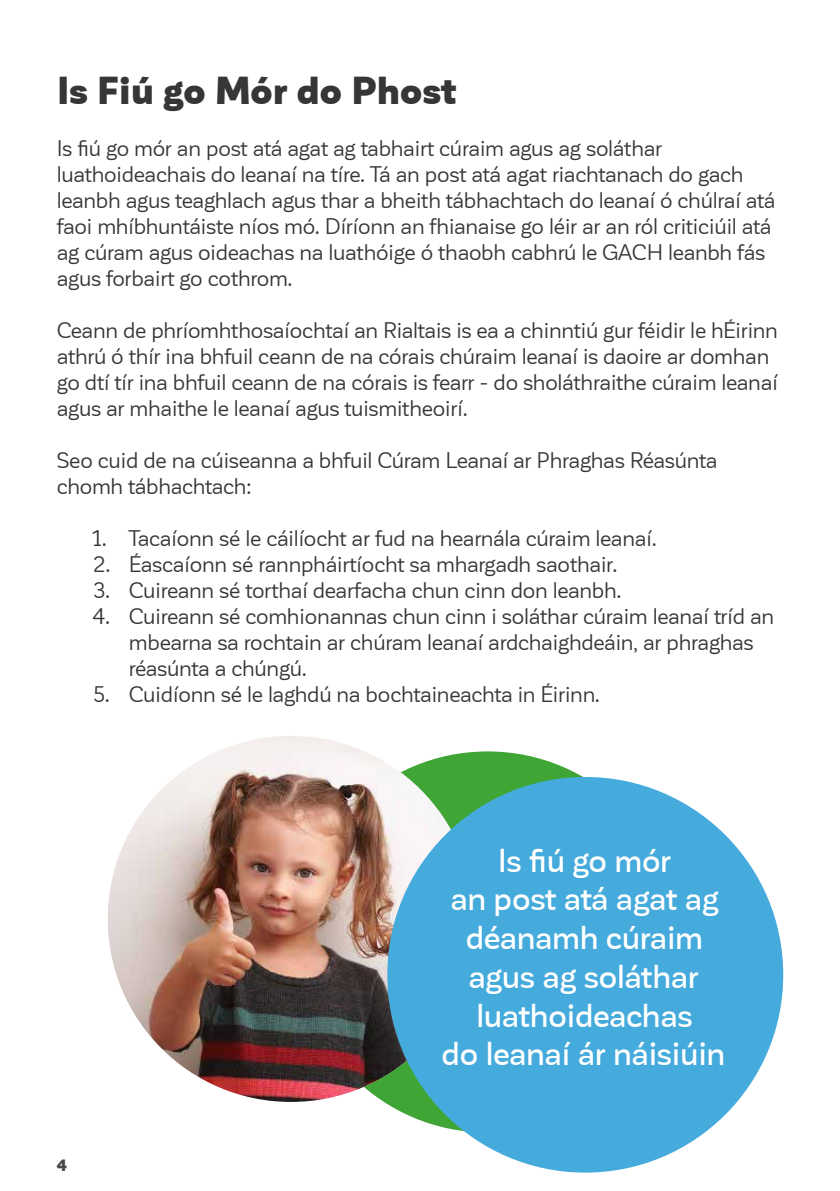
<style>
.page{position:relative;width:840px;height:1191px;background:#fff}
.page>*{position:absolute;margin:0;border:0;box-sizing:border-box;transform-origin:0 0}
.t1{font:900 38px "Corporative Sans";letter-spacing:-.01em;color:#373636}
.t2{font:500 32.2px/38.8px "Corporative Sans";letter-spacing:-.01em;color:#fff;text-align:center}
.t3{font:22px/26px "Corporative Sans";letter-spacing:-.01em;color:#373636}
.t4{font:900 16px "Corporative Sans";color:#4a4a49}
</style>
<div class="page">
<div style="left:297px;top:751px;width:381px;height:381px;background:#3fa535;border-radius:50%"></div>
<img style="left:108px;top:736px;width:366px;height:366px;border-radius:183px">
<div style="left:387px;top:777px;width:395px;height:395px;background:#45aadc;border-radius:50%"></div>
<h1 class="t1" style="left:57px;top:69px;width:401px">Is Fiú go Mór do Phost</h1>
<p class="t3" style="left:57px;top:136px;width:719px">Is fiú go mór an post atá agat ag tabhairt cúraim agus ag soláthar luathoideachais do leanaí na tíre. Tá an post atá agat riachtanach do gach leanbh agus teaghlach agus thar a bheith tábhachtach do leanaí ó chúlraí atá faoi mhíbhuntáiste níos mó. Díríonn an fhianaise go léir ar an ról criticiúil atá ag cúram agus oideachas na luathóige ó thaobh cabhrú le GACH leanbh fás agus forbairt go cothrom.</p>
<p class="t3" style="left:57px;top:318px;width:722px">Ceann de phríomhthosaíochtaí an Rialtais is ea a chinntiú gur féidir le hÉirinn athrú ó thír ina bhfuil ceann de na córais chúraim leanaí is daoire ar domhan go dtí tír ina bhfuil ceann de na córais is fearr - do sholáthraithe cúraim leanaí agus ar mhaithe le leanaí agus tuismitheoirí.</p>
<p class="t3" style="left:57px;top:448px;width:662px">Seo cuid de na cúiseanna a bhfuil Cúram Leanaí ar Phraghas Réasúnta chomh tábhachtach:</p>
<p class="t3" style="left:93px;top:526px;width:565px">1. Tacaíonn sé le cáilíocht ar fud na hearnála cúraim leanaí.</p>
<p class="t3" style="left:93px;top:552px;width:526px">2. Éascaíonn sé rannpháirtíocht sa mhargadh saothair.</p>
<p class="t3" style="left:93px;top:578px;width:529px">3. Cuireann sé torthaí dearfacha chun cinn don leanbh.</p>
<p class="t3" style="left:129px;top:604px;width:646px;text-indent:-36px">4. Cuireann sé comhionannas chun cinn i soláthar cúraim leanaí tríd an mbearna sa rochtain ar chúram leanaí ardchaighdeáin, ar phraghas réasúnta a chúngú.</p>
<p class="t3" style="left:93px;top:682px;width:508px">5. Cuidíonn sé le laghdú na bochtaineachta in Éirinn.</p>
<p class="t4" style="left:57px;top:1156px;width:12px">4</p>
<h2 class="t2" style="left:441px;top:841px;width:285px">Is fiú go mór<br>an post atá agat ag déanamh cúraim agus ag soláthar luathoideachas<br>do leanaí ár náisiúin</h2>
</div>
